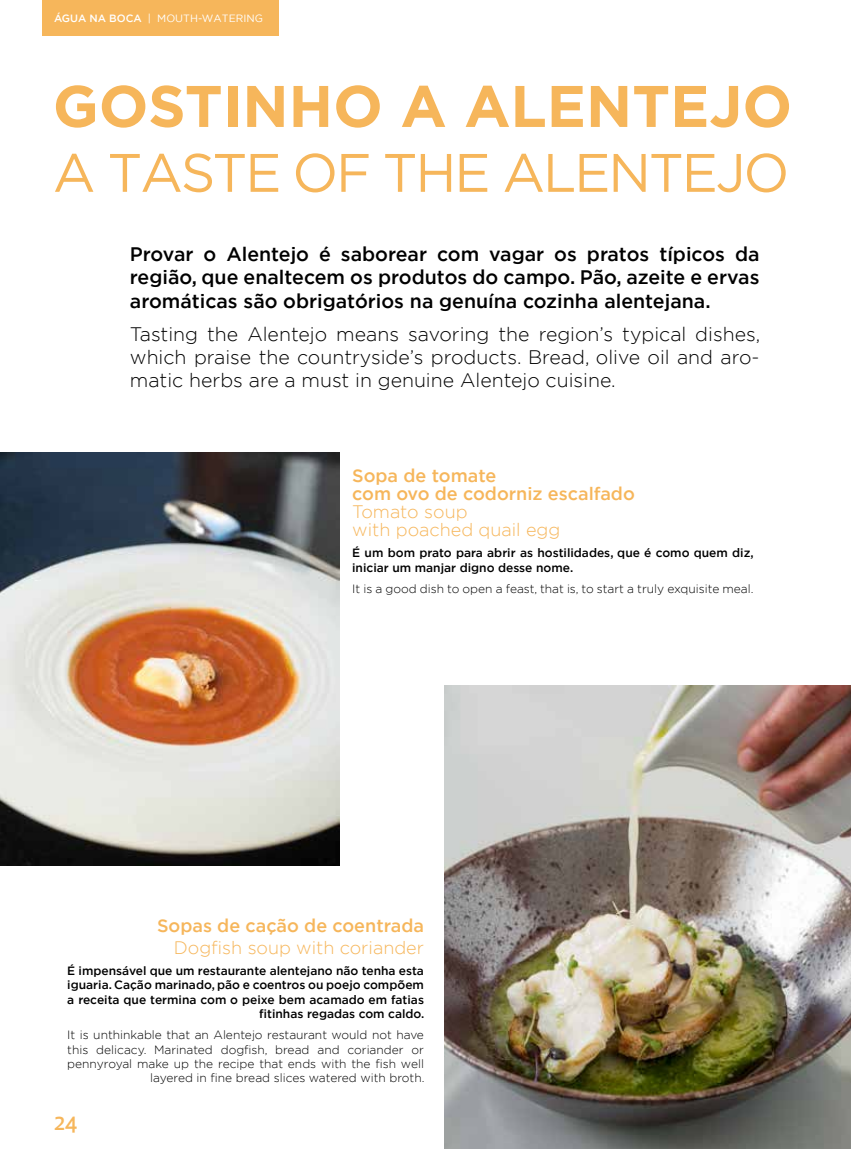
<style>
.page{position:relative;width:851px;height:1149px;background:#fff}
.page>*{position:absolute;margin:0;border:0;box-sizing:border-box;transform-origin:0 0}
.t1{font:700 58.5px "Gotham";color:#f6b65b}
.t2{font:54px "Gotham";letter-spacing:-.04em;color:#f6b65b}
.t3{font:500 21px "Apex New";color:#f6b65b}
.t4{font:300 19.5px/23.4px "Gotham";color:#000;text-align:justify}
.t5{font:500 19.5px/23.4px "Gotham";color:#000;text-align:justify}
.t6{font:500 18px/18px "Gotham";color:#f6b65b}
.t7{font:300 18px/18px "Gotham";color:#f6b65b}
.t8{font:300 12px/14.4px "Gotham";color:#000;text-align:right}
.t9{font:500 12px/14.4px "Gotham";color:#000}
.t10{font:10.5px "Gotham";color:#fff}
.s1{font-weight:500}
</style>
<div class="page">
<div style="left:43px;top:0;width:236px;height:35px;background:#f6b65b"></div>
<img style="left:444px;top:685px;width:406px;height:463px">
<img style="left:0;top:452px;width:339px;height:413px">
<p class="t10" style="left:54px;top:13px;width:210px"><span class="s1">ÁGUA NA BOCA</span> | MOUTH-WATERING</p>
<h1 class="t1" style="left:53px;top:80px;width:740px">GOSTINHO A ALENTEJO</h1>
<h2 class="t2" style="left:53px;top:148px;width:738px">A TASTE OF THE ALENTEJO</h2>
<h3 class="t5" style="left:130px;top:243px;width:631px">Provar o Alentejo é saborear com vagar os pratos típicos da região, que enaltecem os produtos do campo. Pão, azeite e ervas aromáticas são obrigatórios na genuína cozinha alentejana.</h3>
<h3 class="t4" style="left:130px;top:323px;width:631px">Tasting the Alentejo means savoring the region’s typical dishes, which praise the countryside’s products. Bread, olive oil and aro&shy;matic herbs are a must in genuine Alentejo cuisine.</h3>
<h3 class="t6" style="left:352px;top:467px;width:284px">Sopa de tomate<br>com ovo de codorniz escalfado</h3>
<h3 class="t7" style="left:352px;top:503px;width:209px">Tomato soup<br>with poached quail egg</h3>
<p class="t9" style="left:352px;top:546px;width:403px">É um bom prato para abrir as hostilidades, que é como quem diz, iniciar um manjar digno desse nome.</p>
<p class="t8" style="left:352px;top:581px;width:403px">It is a good dish to open a feast, that is, to start a truly exquisite meal.</p>
<h3 class="t6" style="left:157px;top:917px;width:268px">Sopas de cação de coentrada</h3>
<h3 class="t7" style="left:174px;top:939px;width:252px">Dogfish soup with coriander</h3>
<p class="t9" style="left:67px;top:963px;width:358px;text-align:right">É impensável que um restaurante alentejano não tenha esta iguaria. Cação marinado, pão e coentros ou poejo compõem a receita que termina com o peixe bem acamado em fatias fitinhas regadas com caldo.</p>
<p class="t8" style="left:67px;top:1028px;width:358px">It is unthinkable that an Alentejo restaurant would not have this delicacy. Marinated dogfish, bread and coriander or pennyroyal make up the recipe that ends with the fish well layered in fine bread slices watered with broth.</p>
<h3 class="t3" style="left:54px;top:1108px;width:25px">24</h3>
</div>
